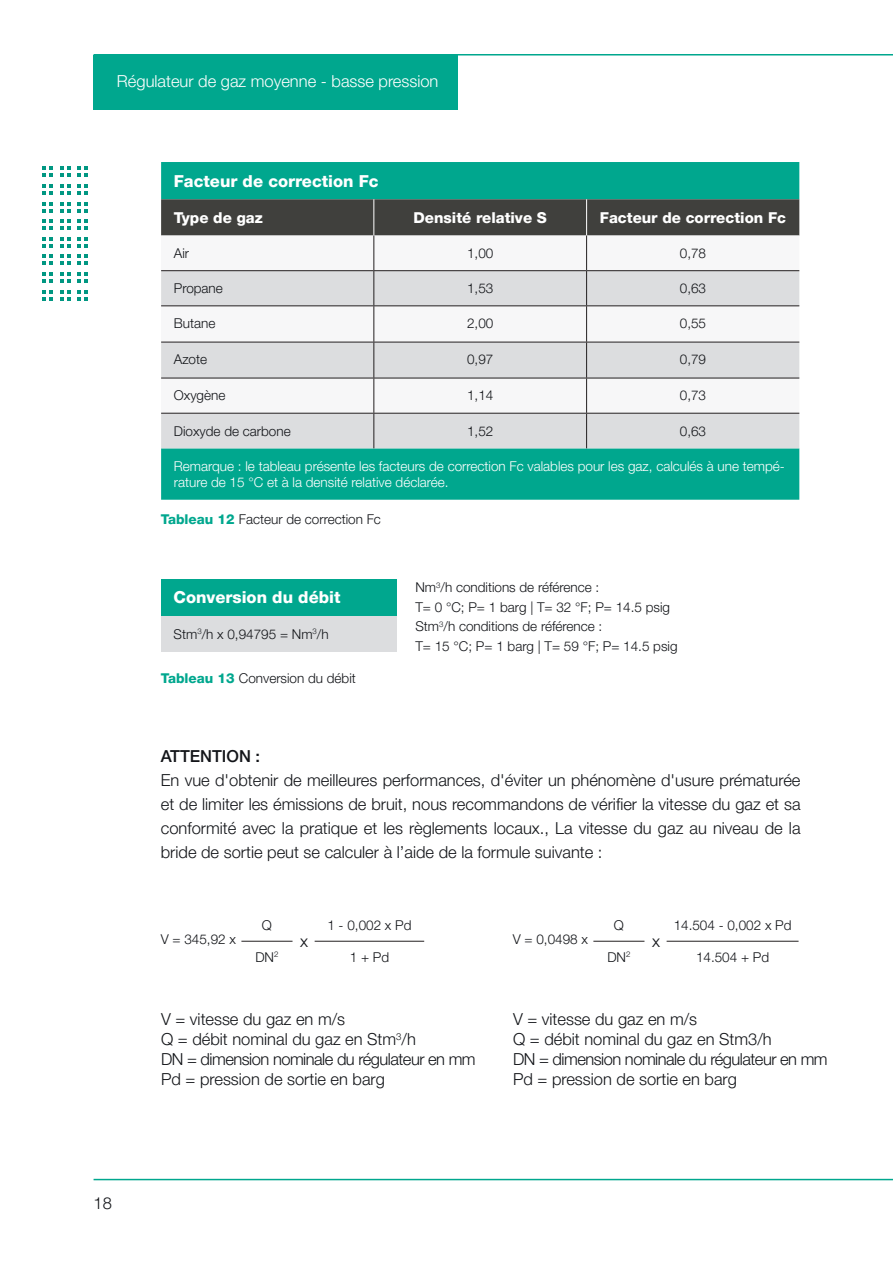
<style>
.page{position:relative;width:893px;height:1263px;background:#fff}
.page>*{position:absolute;margin:0;border:0;box-sizing:border-box;transform-origin:0 0}
.Testo{font:300 16.5px/24px "Helvetica Neue LT Pro";color:#121418;text-align:justify}
.testo_sciolto{font:300 16.5px "Helvetica Neue LT Pro";color:#121418}
.testo_sciolto-2{font:300 16.5px "Helvetica Neue LT Pro";letter-spacing:-.03em;color:#121418}
.titoli_tabella_bianc{font:800 16.5px "Helvetica Neue LT Pro";color:#fff}
.t1{font:300 16.5px "Helvetica Neue LT Pro";color:#fff}
.Testo-2{font:500 16.5px "Helvetica Neue LT Pro";color:#121418}
.titolo_tabella_bianc{font:800 15px "Helvetica Neue LT Pro";color:#fff}
.Testo-3{font:300 13.5px "Helvetica Neue LT Pro";color:#121418}
.testo_tabella{font:300 13.5px/16.2px "Helvetica Neue LT Pro";color:#fff}
.testo_tabella-2{font:300 13.5px "Helvetica Neue LT Pro";color:#121418}
.testo_sciolto-3{font:300 13.5px "Helvetica Neue LT Pro";color:#121418}
.s1{font-weight:800;color:#00a78e}
</style>
<div class="page">
<div style="left:94px;top:55px;width:364px;height:55px;background:#00a78e"></div>
<hr style="left:94px;top:1179px;width:799px;height:1px;background:#00a78e">
<hr style="left:94px;top:54px;width:799px;height:2px;background:#00a78e">
<svg style="left:42px;top:167px;width:11px;height:10px"></svg>
<svg style="left:60px;top:167px;width:11px;height:10px"></svg>
<svg style="left:78px;top:167px;width:10px;height:10px"></svg>
<svg style="left:42px;top:184px;width:11px;height:11px"></svg>
<svg style="left:60px;top:184px;width:11px;height:11px"></svg>
<svg style="left:78px;top:184px;width:10px;height:11px"></svg>
<svg style="left:42px;top:202px;width:11px;height:10px"></svg>
<svg style="left:60px;top:202px;width:11px;height:10px"></svg>
<svg style="left:78px;top:202px;width:10px;height:10px"></svg>
<svg style="left:42px;top:219px;width:11px;height:11px"></svg>
<svg style="left:60px;top:219px;width:11px;height:11px"></svg>
<svg style="left:78px;top:219px;width:10px;height:11px"></svg>
<svg style="left:42px;top:237px;width:11px;height:11px"></svg>
<svg style="left:60px;top:237px;width:11px;height:11px"></svg>
<svg style="left:78px;top:237px;width:10px;height:11px"></svg>
<svg style="left:42px;top:255px;width:11px;height:10px"></svg>
<svg style="left:60px;top:255px;width:11px;height:10px"></svg>
<svg style="left:78px;top:255px;width:10px;height:10px"></svg>
<svg style="left:42px;top:272px;width:11px;height:11px"></svg>
<svg style="left:60px;top:272px;width:11px;height:11px"></svg>
<svg style="left:78px;top:272px;width:10px;height:11px"></svg>
<svg style="left:42px;top:290px;width:11px;height:10px"></svg>
<svg style="left:60px;top:290px;width:11px;height:10px"></svg>
<svg style="left:78px;top:290px;width:10px;height:10px"></svg>
<div style="left:161px;top:162px;width:638px;height:338px;background:#00a78e"></div>
<div style="left:161px;top:199px;width:638px;height:37px;background:#40403d"></div>
<svg style="left:161px;top:236px;width:638px;height:34px"></svg>
<svg style="left:161px;top:271px;width:638px;height:177px;fill:#dcdddf"></svg>
<hr style="left:373px;top:199px;width:1px;height:37px;background:#fff">
<hr style="left:586px;top:199px;width:1px;height:37px;background:#fff">
<hr style="left:373px;top:236px;width:1px;height:34px;background:#231f20">
<hr style="left:586px;top:236px;width:1px;height:34px;background:#231f20">
<hr style="left:161px;top:270px;width:213px;height:1px;background:#231f20">
<hr style="left:374px;top:270px;width:213px;height:1px;background:#231f20">
<hr style="left:373px;top:271px;width:1px;height:34px;background:#231f20">
<hr style="left:587px;top:270px;width:212px;height:1px;background:#231f20">
<hr style="left:586px;top:271px;width:1px;height:34px;background:#231f20">
<hr style="left:161px;top:305px;width:213px;height:1px;background:#231f20">
<hr style="left:374px;top:305px;width:213px;height:1px;background:#231f20">
<hr style="left:373px;top:306px;width:1px;height:36px;background:#231f20">
<hr style="left:587px;top:305px;width:212px;height:1px;background:#231f20">
<hr style="left:586px;top:306px;width:1px;height:36px;background:#231f20">
<hr style="left:161px;top:342px;width:213px;height:1px;background:#231f20">
<hr style="left:374px;top:342px;width:213px;height:1px;background:#231f20">
<hr style="left:373px;top:342px;width:1px;height:36px;background:#231f20">
<hr style="left:587px;top:342px;width:212px;height:1px;background:#231f20">
<hr style="left:586px;top:342px;width:1px;height:36px;background:#231f20">
<hr style="left:161px;top:378px;width:213px;height:1px;background:#231f20">
<hr style="left:374px;top:378px;width:213px;height:1px;background:#231f20">
<hr style="left:373px;top:378px;width:1px;height:35px;background:#231f20">
<hr style="left:587px;top:378px;width:212px;height:1px;background:#231f20">
<hr style="left:586px;top:378px;width:1px;height:35px;background:#231f20">
<hr style="left:161px;top:413px;width:213px;height:1px;background:#231f20">
<hr style="left:374px;top:413px;width:213px;height:1px;background:#231f20">
<hr style="left:373px;top:414px;width:1px;height:34px;background:#231f20">
<hr style="left:587px;top:413px;width:212px;height:1px;background:#231f20">
<hr style="left:586px;top:414px;width:1px;height:34px;background:#231f20">
<div style="left:161px;top:579px;width:236px;height:37px;background:#00a78e"></div>
<div style="left:161px;top:616px;width:236px;height:35px;background:#dcdddf"></div>
<hr style="left:593px;top:941px;width:51px;height:1px;background:#231f20">
<hr style="left:667px;top:941px;width:132px;height:1px;background:#231f20">
<hr style="left:241px;top:941px;width:52px;height:1px;background:#231f20">
<hr style="left:315px;top:941px;width:109px;height:1px;background:#231f20">
<p class="t1" style="left:117px;top:71px;width:323px">Régulateur de gaz moyenne - basse pression</p>
<p class="titoli_tabella_bianc" style="left:174px;top:171px;width:206px">Facteur de correction Fc</p>
<p class="titolo_tabella_bianc" style="left:174px;top:209px;width:90px">Type de gaz</p>
<p class="titolo_tabella_bianc" style="left:414px;top:209px;width:135px">Densité relative S</p>
<p class="titolo_tabella_bianc" style="left:600px;top:209px;width:188px">Facteur de correction Fc</p>
<p class="testo_tabella-2" style="left:174px;top:245px;width:17px">Air</p>
<p class="testo_tabella-2" style="left:467px;top:245px;width:28px">1,00</p>
<p class="testo_tabella-2" style="left:680px;top:245px;width:28px">0,78</p>
<p class="testo_tabella-2" style="left:174px;top:280px;width:51px">Propane</p>
<p class="testo_tabella-2" style="left:467px;top:280px;width:28px">1,53</p>
<p class="testo_tabella-2" style="left:680px;top:280px;width:28px">0,63</p>
<p class="testo_tabella-2" style="left:174px;top:315px;width:43px">Butane</p>
<p class="testo_tabella-2" style="left:467px;top:315px;width:28px">2,00</p>
<p class="testo_tabella-2" style="left:680px;top:315px;width:28px">0,55</p>
<p class="testo_tabella-2" style="left:174px;top:351px;width:35px">Azote</p>
<p class="testo_tabella-2" style="left:467px;top:351px;width:28px">0,97</p>
<p class="testo_tabella-2" style="left:680px;top:351px;width:28px">0,79</p>
<p class="testo_tabella-2" style="left:174px;top:387px;width:53px">Oxygène</p>
<p class="testo_tabella-2" style="left:467px;top:387px;width:28px">1,14</p>
<p class="testo_tabella-2" style="left:680px;top:387px;width:28px">0,73</p>
<p class="testo_tabella-2" style="left:174px;top:422px;width:118px">Dioxyde de carbone</p>
<p class="testo_tabella-2" style="left:467px;top:422px;width:28px">1,52</p>
<p class="testo_tabella-2" style="left:680px;top:422px;width:28px">0,63</p>
<p class="testo_tabella" style="left:174px;top:458px;width:612px">Remarque : le tableau présente les facteurs de correction Fc valables pour les gaz, calculés à une tempé&shy;rature de 15 °C et à la densité relative déclarée.</p>
<p class="Testo-3" style="left:161px;top:511px;width:222px"><span class="s1">Tableau 12</span> Facteur de correction Fc</p>
<p class="titoli_tabella_bianc" style="left:174px;top:588px;width:168px">Conversion du débit</p>
<p class="testo_tabella-2" style="left:174px;top:626px;width:157px">Stm<sup>3</sup>/h x 0,94795 = Nm<sup>3</sup>/h</p>
<p class="Testo-3" style="left:161px;top:670px;width:197px"><span class="s1">Tableau 13</span> Conversion du débit</p>
<p class="Testo-3" style="left:415px;top:579px;width:185px">Nm<sup>3</sup>/h conditions de référence :</p>
<p class="Testo-3" style="left:415px;top:598px;width:256px">T= 0 °C; P= 1 barg | T= 32 °F; P= 14.5 psig</p>
<p class="Testo-3" style="left:415px;top:618px;width:188px">Stm<sup>3</sup>/h conditions de référence :</p>
<p class="Testo-3" style="left:415px;top:637px;width:264px">T= 15 °C; P= 1 barg | T= 59 °F; P= 14.5 psig</p>
<p class="Testo-2" style="left:161px;top:746px;width:101px">ATTENTION :</p>
<p class="Testo" style="left:161px;top:768px;width:641px">En vue d'obtenir de meilleures performances, d'éviter un phénomène d'usure prématurée et de limiter les émissions de bruit, nous recommandons de vérifier la vitesse du gaz et sa conformité avec la pratique et les règlements locaux., La vitesse du gaz au niveau de la bride de sortie peut se calculer à l’aide de la formule suivante :</p>
<p class="Testo" style="left:94px;top:1191px;width:20px">18</p>
<p class="testo_sciolto-3" style="left:262px;top:917px;width:12px">Q</p>
<p class="testo_sciolto-3" style="left:327px;top:917px;width:86px">1 - 0,002 x Pd</p>
<p class="testo_sciolto-3" style="left:255px;top:949px;width:25px">DN<sup>2</sup></p>
<p class="testo_sciolto-3" style="left:350px;top:949px;width:41px">1 + Pd</p>
<p class="testo_sciolto-3" style="left:161px;top:931px;width:77px">V = 345,92 x</p>
<p class="testo_sciolto" style="left:300px;top:930px;width:9px">x</p>
<p class="testo_sciolto" style="left:161px;top:1009px;width:186px">V = vitesse du gaz en m/s</p>
<p class="testo_sciolto" style="left:161px;top:1029px;width:256px">Q = débit nominal du gaz en Stm<sup>3</sup>/h</p>
<p class="testo_sciolto-2" style="left:161px;top:1049px;width:316px">DN = dimension nominale du régulateur en mm</p>
<p class="testo_sciolto" style="left:161px;top:1069px;width:225px">Pd = pression de sortie en barg</p>
<p class="testo_sciolto-3" style="left:614px;top:917px;width:12px">Q</p>
<p class="testo_sciolto-3" style="left:674px;top:917px;width:119px">14.504 - 0,002 x Pd</p>
<p class="testo_sciolto-3" style="left:607px;top:949px;width:25px">DN<sup>2</sup></p>
<p class="testo_sciolto-3" style="left:696px;top:949px;width:75px">14.504 + Pd</p>
<p class="testo_sciolto-3" style="left:513px;top:931px;width:77px">V = 0,0498 x</p>
<p class="testo_sciolto" style="left:652px;top:930px;width:9px">x</p>
<p class="testo_sciolto" style="left:513px;top:1009px;width:186px">V = vitesse du gaz en m/s</p>
<p class="testo_sciolto" style="left:513px;top:1029px;width:260px">Q = débit nominal du gaz en Stm3/h</p>
<p class="testo_sciolto-2" style="left:513px;top:1049px;width:316px">DN = dimension nominale du régulateur en mm</p>
<p class="testo_sciolto" style="left:513px;top:1069px;width:225px">Pd = pression de sortie en barg</p>
</div>
